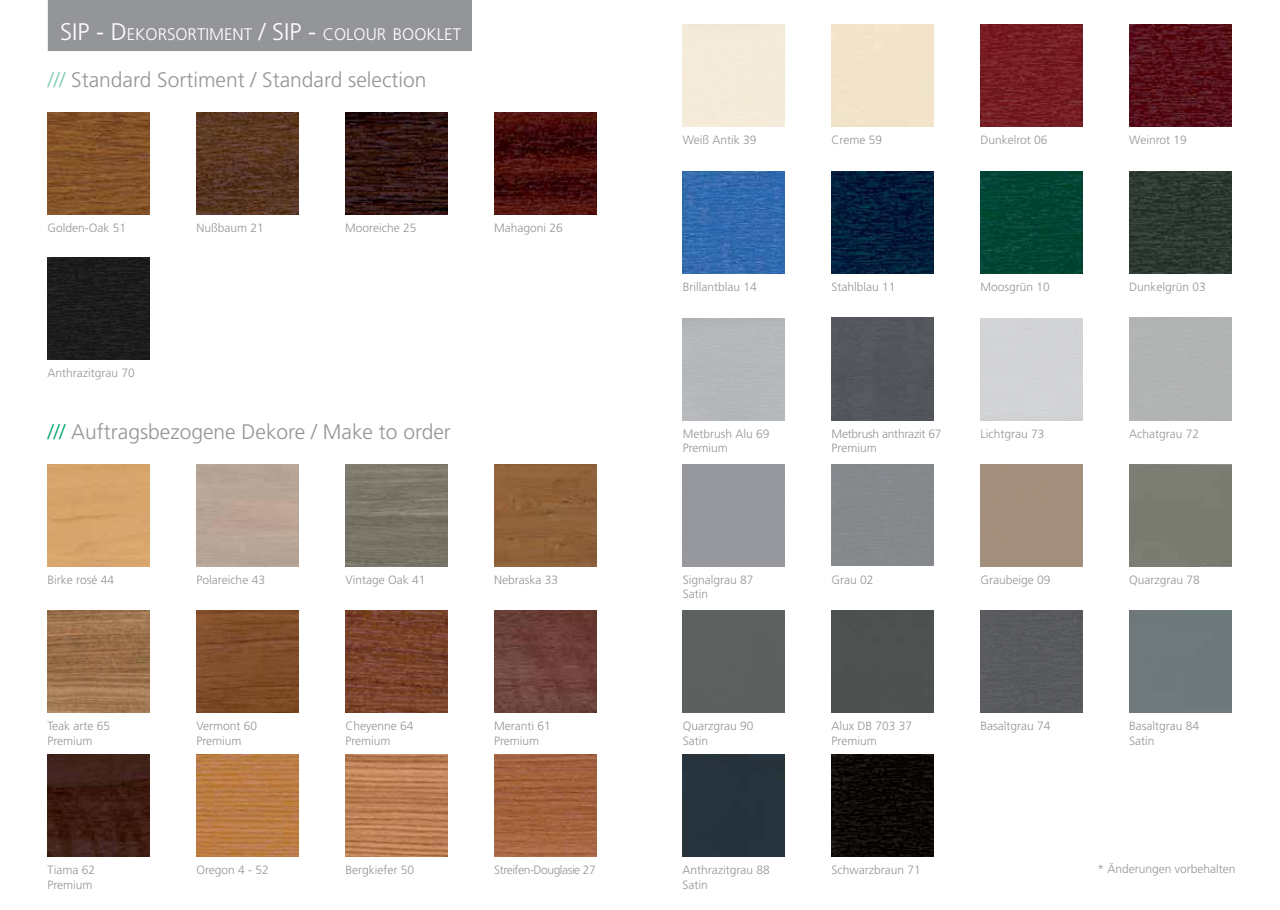
<style>
.page{position:relative;width:1280px;height:910px;background:#fff}
.page>*{position:absolute;margin:0;border:0;box-sizing:border-box;transform-origin:0 0}
.t1{font:300 21px "Frutiger LT";color:#939598}
.t2{font:300 16.8px "Frutiger LT";color:#fff}
.t3{font:300 12px/14.4px "Frutiger LT";color:#939598}
.t4{font:300 12px/14.4px "Frutiger LT";letter-spacing:-.02em;color:#939598}
.t5{font:300 12px "Frutiger LT";letter-spacing:-.035em;color:#939598}
.s1{font-size:24px}
.s2{color:#7fcbae}
.s3{color:#00a76d}
</style>
<div class="page">
<img style="left:48px;top:112px;width:102px;height:103px">
<img style="left:494px;top:112px;width:102px;height:103px">
<img style="left:345px;top:112px;width:102px;height:103px">
<img style="left:196px;top:112px;width:103px;height:103px">
<div style="left:48px;top:257px;width:102px;height:102px;background:#1c1c1c"></div>
<div style="left:48px;top:464px;width:102px;height:102px;background:#d7a46b"></div>
<img style="left:196px;top:611px;width:102px;height:102px">
<img style="left:48px;top:611px;width:102px;height:102px">
<img style="left:494px;top:464px;width:102px;height:102px">
<img style="left:345px;top:611px;width:102px;height:102px">
<img style="left:196px;top:755px;width:103px;height:102px">
<img style="left:48px;top:755px;width:102px;height:102px">
<img style="left:494px;top:611px;width:102px;height:102px">
<img style="left:345px;top:755px;width:102px;height:102px">
<img style="left:494px;top:755px;width:102px;height:102px">
<div style="left:48px;top:0;width:424px;height:51px;background:#939598"></div>
<img style="left:980px;top:24px;width:102px;height:102px">
<img style="left:1129px;top:24px;width:102px;height:102px">
<img style="left:980px;top:172px;width:102px;height:102px">
<img style="left:832px;top:172px;width:102px;height:102px">
<img style="left:683px;top:172px;width:102px;height:102px">
<img style="left:1129px;top:172px;width:102px;height:102px">
<div style="left:1129px;top:464px;width:102px;height:102px;background:#797b70"></div>
<div style="left:683px;top:611px;width:102px;height:102px;background:#5c615f"></div>
<div style="left:683px;top:755px;width:102px;height:102px;background:#27333f"></div>
<div style="left:1129px;top:611px;width:102px;height:102px;background:#6e787a"></div>
<div style="left:980px;top:611px;width:102px;height:102px;background:#595a5d"></div>
<img style="left:831px;top:755px;width:102px;height:102px">
<img style="left:345px;top:464px;width:102px;height:102px">
<div style="left:832px;top:318px;width:102px;height:102px;background:#52555a"></div>
<div style="left:831px;top:611px;width:103px;height:101px;background:#4d5150"></div>
<h2 class="t2" style="left:60px;top:25px;width:402px"><span class="s1">SIP - D</span>EKORSORTIMENT <span class="s1">/ SIP -</span> COLOUR BOOKLET</h2>
<h1 class="t1" style="left:48px;top:68px;width:380px"><span class="s2">///</span> Standard Sortiment / Standard selection</h1>
<p class="t3" style="left:48px;top:221px;width:80px">Golden-Oak 51</p>
<p class="t3" style="left:197px;top:221px;width:69px">Nußbaum 21</p>
<p class="t3" style="left:345px;top:221px;width:73px">Mooreiche 25</p>
<p class="t3" style="left:494px;top:221px;width:70px">Mahagoni 26</p>
<p class="t3" style="left:48px;top:365px;width:89px">Anthrazitgrau 70</p>
<h1 class="t1" style="left:48px;top:420px;width:405px"><span class="s3">///</span> Auftragsbezogene Dekore / Make to order</h1>
<p class="t3" style="left:683px;top:133px;width:75px">Weiß Antik 39</p>
<p class="t3" style="left:832px;top:133px;width:52px">Creme 59</p>
<p class="t3" style="left:980px;top:133px;width:69px">Dunkelrot 06</p>
<p class="t3" style="left:1129px;top:133px;width:59px">Weinrot 19</p>
<p class="t3" style="left:683px;top:280px;width:76px">Brillantblau 14</p>
<p class="t3" style="left:831px;top:280px;width:66px">Stahlblau 11</p>
<p class="t3" style="left:980px;top:280px;width:71px">Moosgrün 10</p>
<p class="t3" style="left:1129px;top:280px;width:78px">Dunkelgrün 03</p>
<p class="t3" style="left:683px;top:426px;width:88px">Metbrush Alu 69<br>Premium</p>
<p class="t3" style="left:980px;top:426px;width:66px">Lichtgrau 73</p>
<p class="t3" style="left:1129px;top:426px;width:72px">Achatgrau 72</p>
<p class="t4" style="left:832px;top:426px;width:111px">Metbrush anthrazit 67<br>Premium</p>
<p class="t3" style="left:48px;top:572px;width:68px">Birke rosé 44</p>
<p class="t3" style="left:494px;top:572px;width:66px">Nebraska 33</p>
<p class="t3" style="left:197px;top:572px;width:70px">Polareiche 43</p>
<p class="t3" style="left:980px;top:572px;width:72px">Graubeige 09</p>
<p class="t3" style="left:345px;top:572px;width:82px">Vintage Oak 41</p>
<p class="t3" style="left:683px;top:572px;width:72px">Signalgrau 87<br>Satin</p>
<p class="t3" style="left:831px;top:572px;width:44px">Grau 02</p>
<p class="t3" style="left:1129px;top:572px;width:72px">Quarzgrau 78</p>
<p class="t3" style="left:48px;top:719px;width:64px">Teak arte 65<br>Premium</p>
<p class="t3" style="left:196px;top:719px;width:62px">Vermont 60<br>Premium</p>
<p class="t3" style="left:345px;top:719px;width:70px">Cheyenne 64<br>Premium</p>
<p class="t3" style="left:494px;top:719px;width:58px">Meranti 61<br>Premium</p>
<p class="t3" style="left:48px;top:863px;width:49px">Tiama 62<br>Premium</p>
<p class="t3" style="left:196px;top:863px;width:74px">Oregon 4 - 52</p>
<p class="t3" style="left:345px;top:863px;width:70px">Bergkiefer 50</p>
<p class="t5" style="left:494px;top:863px;width:103px">Streifen-Douglasie 27</p>
<p class="t3" style="left:832px;top:719px;width:82px">Alux DB 703 37<br>Premium</p>
<p class="t3" style="left:683px;top:719px;width:72px">Quarzgrau 90<br>Satin</p>
<p class="t3" style="left:980px;top:719px;width:72px">Basaltgrau 74</p>
<p class="t3" style="left:1129px;top:719px;width:72px">Basaltgrau 84<br>Satin</p>
<p class="t3" style="left:683px;top:863px;width:89px">Anthrazitgrau 88<br>Satin</p>
<p class="t3" style="left:831px;top:863px;width:91px">Schwarzbraun 71</p>
<p class="t3" style="left:1097px;top:862px;width:140px">* Änderungen vorbehalten</p>
</div>
